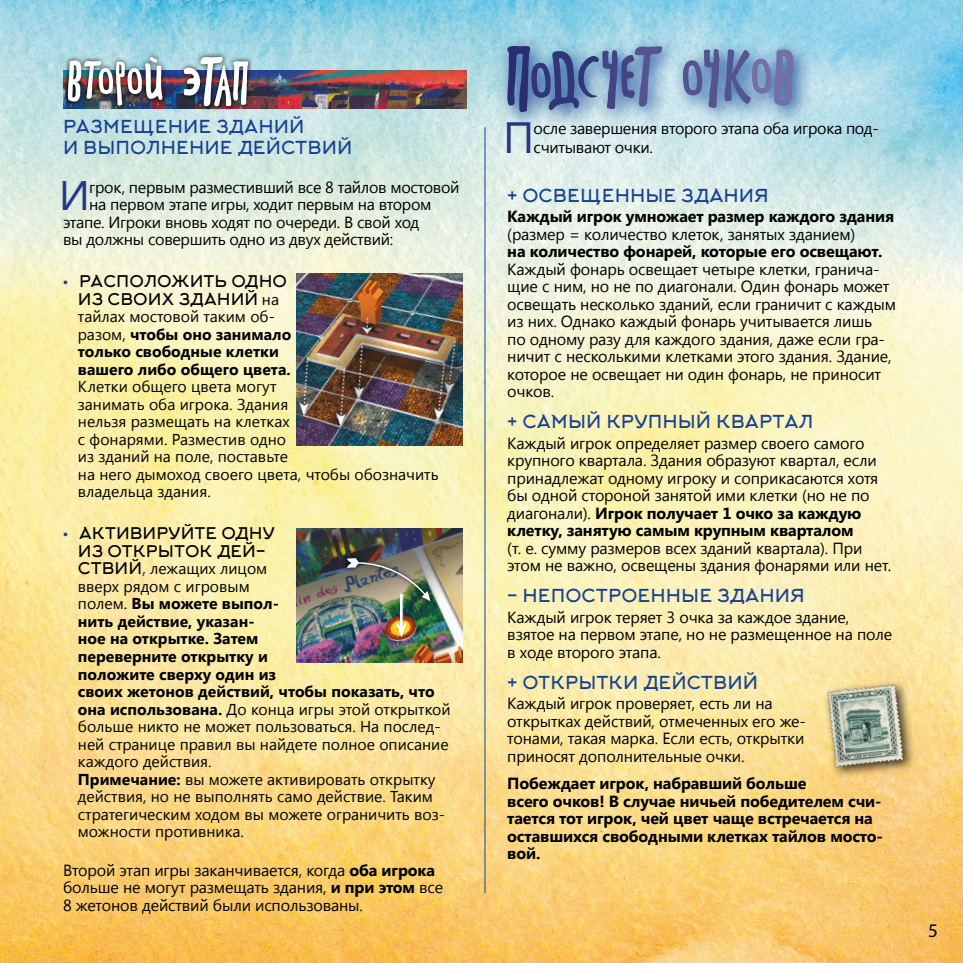
<style>
.page{position:relative;width:963px;height:963px;background:#fff}
.page>*{position:absolute;margin:0;border:0;box-sizing:border-box;transform-origin:0 0}
.t1{font:43.75px "Segoe UI";color:#283583}
.t2{font:41.12px "Segoe UI";color:#283583}
.t3{font:19.25px "Myriad Pro";color:#000}
.t4{font:17.5px/21px "Arkhip";color:#164194}
.t5{font:16.1px/17.5px "Segoe UI";letter-spacing:-.01em;color:#000}
.t6{font:700 16.1px/17.5px "Segoe UI";letter-spacing:-.01em;color:#000}
.t7{font:15.75px/17.5px "Segoe UI";color:#000}
.t8{font:700 15.75px/17.5px "Segoe UI";color:#000}
.t9{font:15.75px/17.5px "Arkhip";color:#000;text-align:center}
.s1{font-family:"Myriad Pro";font-size:17.5px;color:#164194}
.s2{font-family:"Segoe UI"}
.s3{font-weight:400}
.s4{font-family:"Arkhip"}
.s5{font-weight:700}
</style>
<div class="page">
<img style="left:0;top:0;width:962px;height:962px">
<img style="left:253px;top:70px;width:213px;height:38px">
<img style="left:296px;top:273px;width:166px;height:172px">
<img style="left:296px;top:528px;width:166px;height:134px">
<svg style="left:342px;top:553px;width:93px;height:52px"></svg>
<img style="left:347px;top:558px;width:83px;height:43px">
<hr style="left:400px;top:593px;width:2px;height:33px;background:#fff">
<svg style="left:395px;top:621px;width:12px;height:16px"></svg>
<div style="left:822px;top:679px;width:94px;height:100px;background:#000;opacity:.75"></div>
<img style="left:824px;top:681px;width:83px;height:89px">
<hr style="left:484px;top:127px;width:1px;height:765px;background:#164194">
<div style="left:63px;top:52px;width:190px;height:60px;background:#000;opacity:.89"></div>
<img style="left:183px;top:57px;width:65px;height:50px">
<img style="left:68px;top:56px;width:94px;height:50px">
<svg style="left:495px;top:34px;width:319px;height:99px;background:#b5d9e5"></svg>
<svg style="left:506px;top:46px;width:156px;height:67px;background:#6b84af"></svg>
<svg style="left:682px;top:49px;width:111px;height:59px;background:#778db8"></svg>
<p class="t4" style="left:63px;top:116px;width:291px">РАЗМЕЩЕНИЕ ЗДАНИЙ<br>И ВЫПОЛНЕНИЕ ДЕЙСТВИЙ</p>
<h2 class="t2" style="left:59px;top:167px;width:32px">И</h2>
<p class="t5" style="left:89px;top:177px;width:372px">грок, первым разместивший все 8 тайлов мостовой</p>
<p class="t5" style="left:89px;top:195px;width:344px">на первом этапе игры, ходит первым на втором</p>
<p class="t5" style="left:63px;top:212px;width:358px">этапе. Игроки вновь ходят по очереди. В свой ход</p>
<p class="t5" style="left:63px;top:230px;width:332px">вы должны совершить одно из двух действий:</p>
<p class="t9" style="left:63px;top:273px;width:225px"><span class="s1">•</span> РАСПОЛОЖИТЬ ОДНО<br>ИЗ СВОИХ ЗДАНИЙ <span class="s2">на</span></p>
<p class="t8" style="left:78px;top:307px;width:215px"><span class="s3">тайлах мостовой таким об&shy;разом,</span> чтобы оно занимало только свободные клетки вашего либо общего цвета.</p>
<p class="t7" style="left:78px;top:377px;width:362px">Клетки общего цвета могут<br>занимать оба игрока. Здания<br>нельзя размещать на клетках<br>с фонарями. Разместив одно<br>из зданий на поле, поставьте<br>на него дымоход своего цвета, чтобы обозначить владельца здания.</p>
<p class="t9" style="left:63px;top:525px;width:213px"><span class="s1">•</span> АКТИВИРУЙТЕ ОДНУ<br>ИЗ ОТКРЫТОК ДЕЙ-</p>
<p class="t7" style="left:78px;top:559px;width:374px"><span class="s4">СТВИЙ</span><span class="s1">,</span> лежащих лицом<br>вверх рядом с игровым<br>полем. <span class="s5">Вы можете выпол-<br>нить действие, указан-<br>ное на открытке. Затем<br>переверните открытку и<br>положите сверху один из<br>своих жетонов действий, чтобы показать, что она использована.</span> До конца игры этой открыткой больше никто не может пользоваться. На послед&shy;ней странице правил вы найдете полное описание каждого действия.<br><span class="s5">Примечание:</span> вы можете активировать открытку действия, но не выполнять само действие. Таким стратегическим ходом вы можете ограничить воз&shy;можности противника.</p>
<p class="t5" style="left:63px;top:860px;width:382px">Второй этап игры заканчивается, когда <span class="s5">оба игрока </span>больше не могут размещать здания, <span class="s5">и при этом</span> все<br>8 жетонов действий были использованы.</p>
<h1 class="t1" style="left:503px;top:107px;width:33px">П</h1>
<p class="t5" style="left:533px;top:118px;width:346px;line-height:19.2px">осле завершения второго этапа оба игрока под&shy;считывают очки.</p>
<p class="t4" style="left:507px;top:185px;width:263px">+ ОСВЕЩЕННЫЕ ЗДАНИЯ</p>
<p class="t6" style="left:507px;top:207px;width:388px">Каждый игрок умножает размер каждого здания</p>
<p class="t5" style="left:507px;top:224px;width:349px">(размер = количество клеток, занятых зданием)</p>
<p class="t6" style="left:507px;top:242px;width:376px">на количество фонарей, которые его освещают.</p>
<p class="t5" style="left:507px;top:259px;width:390px">Каждый фонарь освещает четыре клетки, гранича&shy;щие с ним, но не по диагонали. Один фонарь может освещать несколько зданий, если граничит с каждым из них. Однако каждый фонарь учитывается лишь<br>по одному разу для каждого здания, даже если гра&shy;ничит с несколькими клетками этого здания. Здание, которое не освещает ни один фонарь, не приносит очков.</p>
<p class="t4" style="left:507px;top:411px;width:307px">+ САМЫЙ КРУПНЫЙ КВАРТАЛ</p>
<p class="t5" style="left:507px;top:433px;width:372px">Каждый игрок определяет размер своего самого крупного квартала. Здания образуют квартал, если принадлежат одному игроку и соприкасаются хотя бы одной стороной занятой ими клетки (но не по диагонали). <span class="s5">Игрок получает 1 очко за каждую клетку, занятую самым крупным кварталом</span></p>
<p class="t5" style="left:507px;top:538px;width:385px">(т. е. сумму размеров всех зданий квартала). При этом не важно, освещены здания фонарями или нет.</p>
<p class="t4" style="left:507px;top:585px;width:299px">- НЕПОСТРОЕННЫЕ ЗДАНИЯ</p>
<p class="t5" style="left:507px;top:607px;width:386px">Каждый игрок теряет 3 очка за каждое здание, взятое на первом этапе, но не размещенное на поле в ходе второго этапа.</p>
<p class="t4" style="left:507px;top:672px;width:252px">+ ОТКРЫТКИ ДЕЙСТВИЙ</p>
<p class="t5" style="left:507px;top:693px;width:300px">Каждый игрок проверяет, есть ли на открытках действий, отмеченных его же&shy;тонами, такая марка. Если есть, открытки приносят дополнительные очки.</p>
<p class="t6" style="left:507px;top:773px;width:377px">Побеждает игрок, набравший больше<br>всего очков! В случае ничьей победителем счи&shy;тается тот игрок, чей цвет чаще встречается на оставшихся свободными клетках тайлов мосто&shy;вой.</p>
<p class="t3" style="left:927px;top:918px;width:11px">5</p>
</div>
